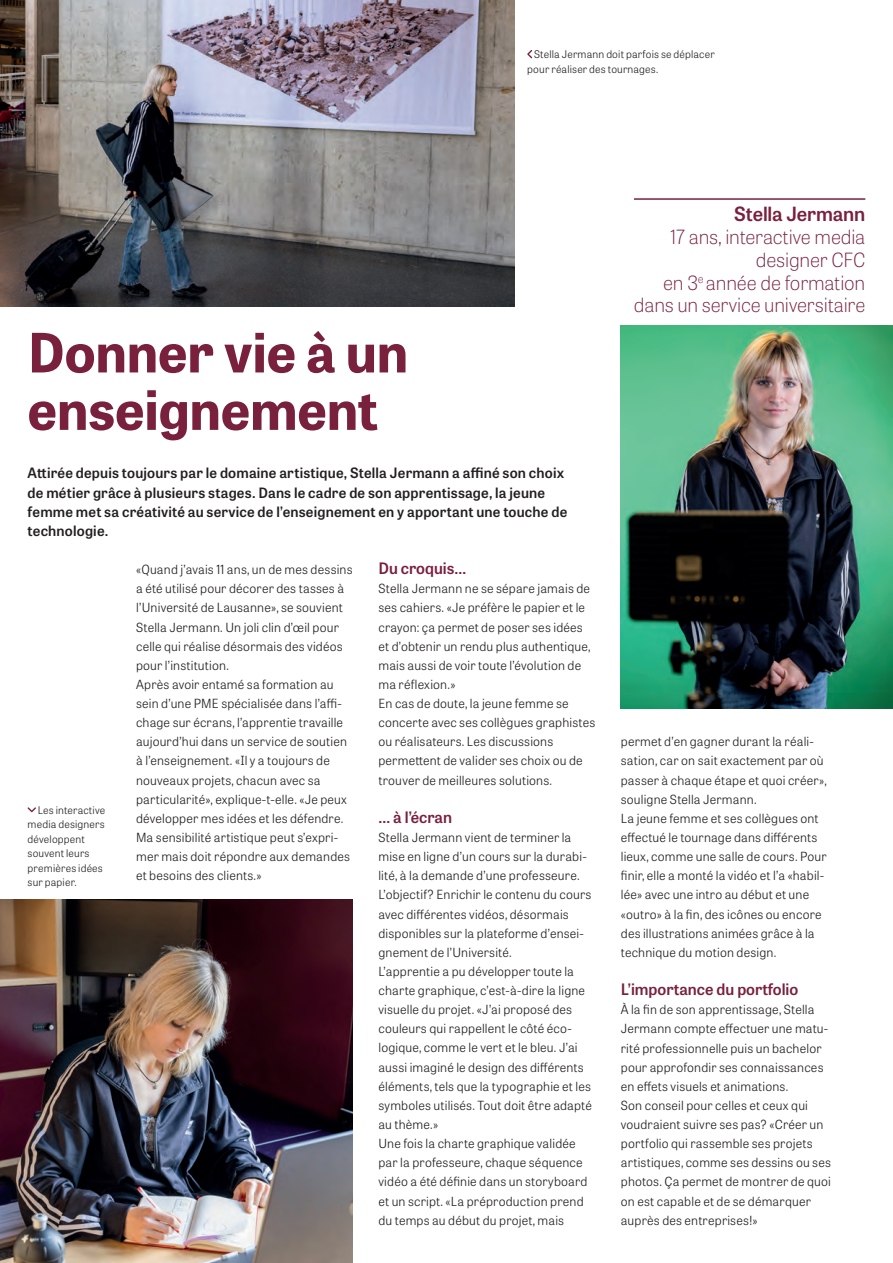
<style>
.page{position:relative;width:893px;height:1263px;background:#fff}
.page>*{position:absolute;margin:0;border:0;box-sizing:border-box;transform-origin:0 0}
.t1{font:700 54px/57.4px "Tablet Gothic";color:#79203d}
.t2{font:100 19.5px/22.8px "Tablet Gothic";letter-spacing:-.01em;color:#79203d;text-align:right}
.t3{font:600 19.5px "Tablet Gothic";letter-spacing:-.01em;color:#79203d}
.t4{font:600 15.75px "Tablet Gothic";color:#79203d}
.t5{font:600 14.25px/19.2px "Tablet Gothic";letter-spacing:.015em;color:#231f20}
.t6{font:300 12.6px/19.2px "Tablet Gothic";letter-spacing:.015em;color:#231f20}
.t7{font:300 10.5px/14.4px "Tablet Gothic";letter-spacing:.015em;color:#231f20}
</style>
<div class="page">
<img style="left:0;top:0;width:514px;height:306px">
<img style="left:621px;top:325px;width:272px;height:383px">
<img style="left:0;top:899px;width:353px;height:364px">
<hr style="left:634px;top:198px;width:231px;height:2px;background:#79203d">
<svg style="left:527px;top:50px;width:5px;height:8px"></svg>
<svg style="left:28px;top:807px;width:8px;height:5px"></svg>
<p class="t7" style="left:527px;top:47px;width:189px;text-indent:7px">Stella Jermann doit parfois se déplacer pour réaliser des tournages.</p>
<h1 class="t1" style="left:28px;top:322px;width:382px">Donner vie à un enseignement</h1>
<p class="t5" style="left:28px;top:463px;width:541px">Attirée depuis toujours par le domaine artistique, Stella Jermann a affiné son choix de métier grâce à plusieurs stages. Dans le cadre de son apprentissage, la jeune femme met sa créativité au service de l’enseignement en y apportant une touche de technologie.</p>
<p class="t7" style="left:28px;top:803px;width:79px;text-indent:10px">Les interactive media designers développent souvent leurs premières idées sur papier.</p>
<p class="t6" style="left:136px;top:559px;width:218px">«Quand j’avais 11 ans, un de mes dessins a été utilisé pour décorer des tasses à l’Université de Lausanne», se souvient Stella Jermann. Un joli clin d’œil pour celle qui réalise désormais des vidéos pour l’institution.<br>Après avoir entamé sa formation au sein d’une PME spécialisée dans l’affi&shy;chage sur écrans, l’apprentie travaille aujourd’hui dans un service de soutien à l’enseignement. «Il y a toujours de nouveaux projets, chacun avec sa particularité», explique-t-elle. «Je peux développer mes idées et les défendre.<br>Ma sensibilité artistique peut s’expri&shy;mer mais doit répondre aux demandes et besoins des clients.»</p>
<p class="t4" style="left:378px;top:557px;width:89px">Du croquis…</p>
<p class="t6" style="left:378px;top:579px;width:218px">Stella Jermann ne se sépare jamais de ses cahiers. «Je préfère le papier et le crayon: ça permet de poser ses idées et d’obtenir un rendu plus authentique, mais aussi de voir toute l’évolution de ma réflexion.»<br>En cas de doute, la jeune femme se concerte avec ses collègues graphistes ou réalisateurs. Les discussions permettent de valider ses choix ou de trouver de meilleures solutions.</p>
<p class="t4" style="left:378px;top:806px;width:75px">… à l’écran</p>
<p class="t6" style="left:378px;top:827px;width:215px">Stella Jermann vient de terminer la mise en ligne d’un cours sur la durabi&shy;lité, à la demande d’une professeure.<br>L’objectif? Enrichir le contenu du cours avec différentes vidéos, désormais disponibles sur la plateforme d’ensei&shy;gnement de l’Université.<br>L’apprentie a pu développer toute la charte graphique, c’est-à-dire la ligne visuelle du projet. «J’ai proposé des couleurs qui rappellent le côté éco&shy;logique, comme le vert et le bleu. J’ai aussi imaginé le design des différents éléments, tels que la typographie et les symboles utilisés. Tout doit être adapté au thème.»<br>Une fois la charte graphique validée par la professeure, chaque séquence vidéo a été définie dans un storyboard et un script. «La préproduction prend du temps au début du projet, mais</p>
<h2 class="t3" style="left:734px;top:200px;width:133px">Stella Jermann</h2>
<h2 class="t2" style="left:634px;top:225px;width:233px">17 ans, interactive media designer CFC<br>en 3<sup>e</sup> année de formation dans un service universitaire</h2>
<p class="t6" style="left:621px;top:732px;width:207px">permet d’en gagner durant la réali&shy;sation, car on sait exactement par où passer à chaque étape et quoi créer», souligne Stella Jermann.<br>La jeune femme et ses collègues ont effectué le tournage dans différents lieux, comme une salle de cours. Pour finir, elle a monté la vidéo et l’a «habil&shy;lée» avec une intro au début et une «outro» à la fin, des icônes ou encore des illustrations animées grâce à la technique du motion design.</p>
<p class="t4" style="left:621px;top:978px;width:179px">L’importance du portfolio</p>
<p class="t6" style="left:621px;top:999px;width:212px">À la fin de son apprentissage, Stella Jermann compte effectuer une matu&shy;rité professionnelle puis un bachelor pour approfondir ses connaissances en effets visuels et animations.<br>Son conseil pour celles et ceux qui voudraient suivre ses pas? «Créer un portfolio qui rassemble ses projets artistiques, comme ses dessins ou ses photos. Ça permet de montrer de quoi on est capable et de se démarquer auprès des entreprises!»</p>
</div>
